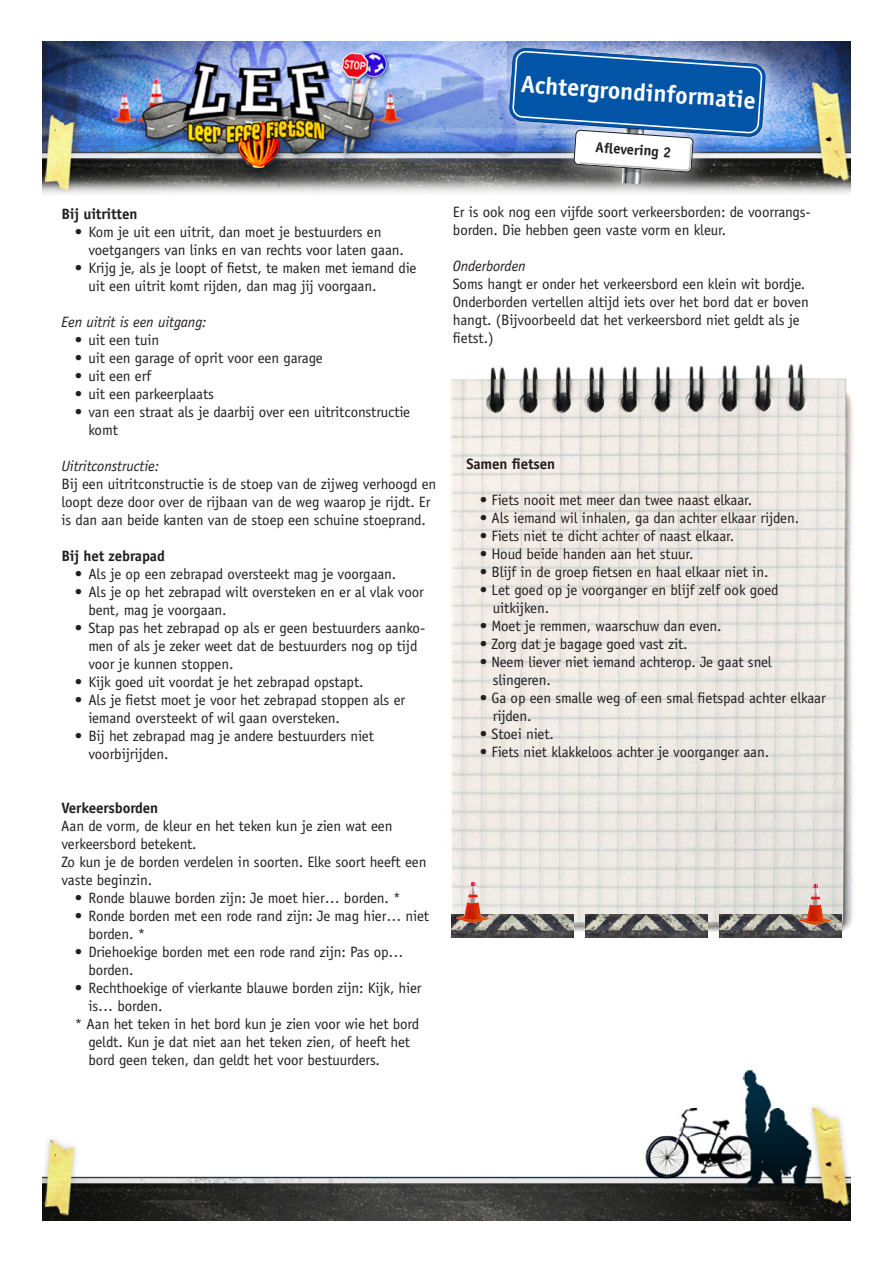
<style>
.page{position:relative;width:893px;height:1263px;background:#fff}
.page>*{position:absolute;margin:0;border:0;box-sizing:border-box;transform-origin:0 0}
.t1{font:700 24.3px "Officina Sans Std";color:#fff}
.t2{font:15px/18px "Officina Sans Std";letter-spacing:-.01em;color:#231f20}
.t3{font:700 15px "Officina Sans Std";letter-spacing:-.01em;color:#231f20}
.t4{font:italic 15px "Officina Sans Std";letter-spacing:-.01em;color:#231f20}
.t5{font:700 14.55px "Officina Sans Std";color:#231f20}
</style>
<div class="page">
<img style="left:450px;top:364px;width:404px;height:574px">
<img style="left:42px;top:1070px;width:808px;height:150px">
<img style="left:43px;top:42px;width:807px;height:153px">
<img style="left:482px;top:41px;width:312px;height:154px">
<img style="left:508px;top:47px;width:259px;height:137px">
<img style="left:452px;top:915px;width:121px;height:23px">
<img style="left:586px;top:915px;width:121px;height:23px">
<img style="left:720px;top:915px;width:122px;height:23px">
<img style="left:457px;top:880px;width:33px;height:43px">
<img style="left:799px;top:883px;width:33px;height:43px">
<h1 class="t1" style="left:522px;top:69px;width:237px;rotate:4deg">Achtergrondinformatie</h1>
<p class="t5" style="left:596px;top:138px;width:77px;rotate:4deg">Aflevering 2</p>
<p class="t3" style="left:61px;top:204px;width:78px">Bij uitritten</p>
<p class="t2" style="left:88px;top:222px;width:317px;text-indent:-13px">• Kom je uit een uitrit, dan moet je bestuurders en voetgangers van links en van rechts voor laten gaan.</p>
<p class="t2" style="left:88px;top:258px;width:330px;text-indent:-13px">• Krijg je, als je loopt of fietst, te maken met iemand die uit een uitrit komt rijden, dan mag jij voorgaan.</p>
<p class="t4" style="left:61px;top:313px;width:147px">Een uitrit is een uitgang:</p>
<p class="t2" style="left:75px;top:330px;width:86px">• uit een tuin</p>
<p class="t2" style="left:75px;top:348px;width:249px">• uit een garage of oprit voor een garage</p>
<p class="t2" style="left:75px;top:366px;width:78px">• uit een erf</p>
<p class="t2" style="left:75px;top:384px;width:141px">• uit een parkeerplaats</p>
<p class="t2" style="left:88px;top:402px;width:323px;text-indent:-13px">• van een straat als je daarbij over een uitritconstructie komt</p>
<p class="t4" style="left:62px;top:457px;width:99px">Uitritconstructie:</p>
<p class="t2" style="left:61px;top:474px;width:376px">Bij een uitritconstructie is de stoep van de zijweg verhoogd en loopt deze door over de rijbaan van de weg waarop je rijdt. Er is dan aan beide kanten van de stoep een schuine stoeprand.</p>
<p class="t3" style="left:61px;top:546px;width:105px">Bij het zebrapad</p>
<p class="t2" style="left:75px;top:564px;width:323px">• Als je op een zebrapad oversteekt mag je voorgaan.</p>
<p class="t2" style="left:88px;top:582px;width:337px;text-indent:-13px">• Als je op het zebrapad wilt oversteken en er al vlak voor bent, mag je voorgaan.</p>
<p class="t2" style="left:88px;top:618px;width:338px;text-indent:-13px">• Stap pas het zebrapad op als er geen bestuurders aanko&shy;men of als je zeker weet dat de bestuurders nog op tijd voor je kunnen stoppen.</p>
<p class="t2" style="left:75px;top:672px;width:290px">• Kijk goed uit voordat je het zebrapad opstapt.</p>
<p class="t2" style="left:88px;top:690px;width:318px;text-indent:-13px">• Als je fietst moet je voor het zebrapad stoppen als er iemand oversteekt of wil gaan oversteken.</p>
<p class="t2" style="left:88px;top:726px;width:287px;text-indent:-13px">• Bij het zebrapad mag je andere bestuurders niet voorbijrijden.</p>
<p class="t3" style="left:62px;top:798px;width:98px">Verkeersborden</p>
<p class="t2" style="left:61px;top:816px;width:367px">Aan de vorm, de kleur en het teken kun je zien wat een verkeersbord betekent.<br>Zo kun je de borden verdelen in soorten. Elke soort heeft een vaste beginzin.</p>
<p class="t2" style="left:75px;top:888px;width:327px">• Ronde blauwe borden zijn: Je moet hier… borden. *</p>
<p class="t2" style="left:88px;top:906px;width:342px;text-indent:-13px">• Ronde borden met een rode rand zijn: Je mag hier… niet borden. *</p>
<p class="t2" style="left:88px;top:942px;width:317px;text-indent:-13px">• Driehoekige borden met een rode rand zijn: Pas op… borden.</p>
<p class="t2" style="left:75px;top:978px;width:348px">• Rechthoekige of vierkante blauwe borden zijn: Kijk, hier</p>
<p class="t2" style="left:88px;top:996px;width:76px">is… borden.</p>
<p class="t2" style="left:75px;top:1014px;width:346px">* Aan het teken in het bord kun je zien voor wie het bord</p>
<p class="t2" style="left:88px;top:1032px;width:323px">geldt. Kun je dat niet aan het teken zien, of heeft het</p>
<p class="t2" style="left:88px;top:1050px;width:293px">bord geen teken, dan geldt het voor bestuurders.</p>
<p class="t2" style="left:453px;top:203px;width:359px">Er is ook nog een vijfde soort verkeersborden: de voorrangs&shy;borden. Die hebben geen vaste vorm en kleur.</p>
<p class="t4" style="left:453px;top:257px;width:74px">Onderborden</p>
<p class="t2" style="left:453px;top:275px;width:358px">Soms hangt er onder het verkeersbord een klein wit bordje.<br>Onderborden vertellen altijd iets over het bord dat er boven hangt. (Bijvoorbeeld dat het verkeersbord niet geldt als je fietst.)</p>
<p class="t3" style="left:466px;top:455px;width:90px">Samen fietsen</p>
<p class="t2" style="left:480px;top:491px;width:274px">• Fiets nooit met meer dan twee naast elkaar.</p>
<p class="t2" style="left:480px;top:509px;width:321px">• Als iemand wil inhalen, ga dan achter elkaar rijden.</p>
<p class="t2" style="left:480px;top:527px;width:256px">• Fiets niet te dicht achter of naast elkaar.</p>
<p class="t2" style="left:480px;top:545px;width:215px">• Houd beide handen aan het stuur.</p>
<p class="t2" style="left:480px;top:563px;width:290px">• Blijf in de groep fietsen en haal elkaar niet in.</p>
<p class="t2" style="left:493px;top:581px;width:287px;text-indent:-13px">• Let goed op je voorganger en blijf zelf ook goed uitkijken.</p>
<p class="t2" style="left:480px;top:617px;width:243px">• Moet je remmen, waarschuw dan even.</p>
<p class="t2" style="left:480px;top:635px;width:209px">• Zorg dat je bagage goed vast zit.</p>
<p class="t2" style="left:493px;top:653px;width:280px;text-indent:-13px">• Neem liever niet iemand achterop. Je gaat snel slingeren.</p>
<p class="t2" style="left:493px;top:689px;width:334px;text-indent:-13px">• Ga op een smalle weg of een smal fietspad achter elkaar rijden.</p>
<p class="t2" style="left:480px;top:725px;width:76px">• Stoei niet.</p>
<p class="t2" style="left:480px;top:743px;width:291px">• Fiets niet klakkeloos achter je voorganger aan.</p>
</div>
